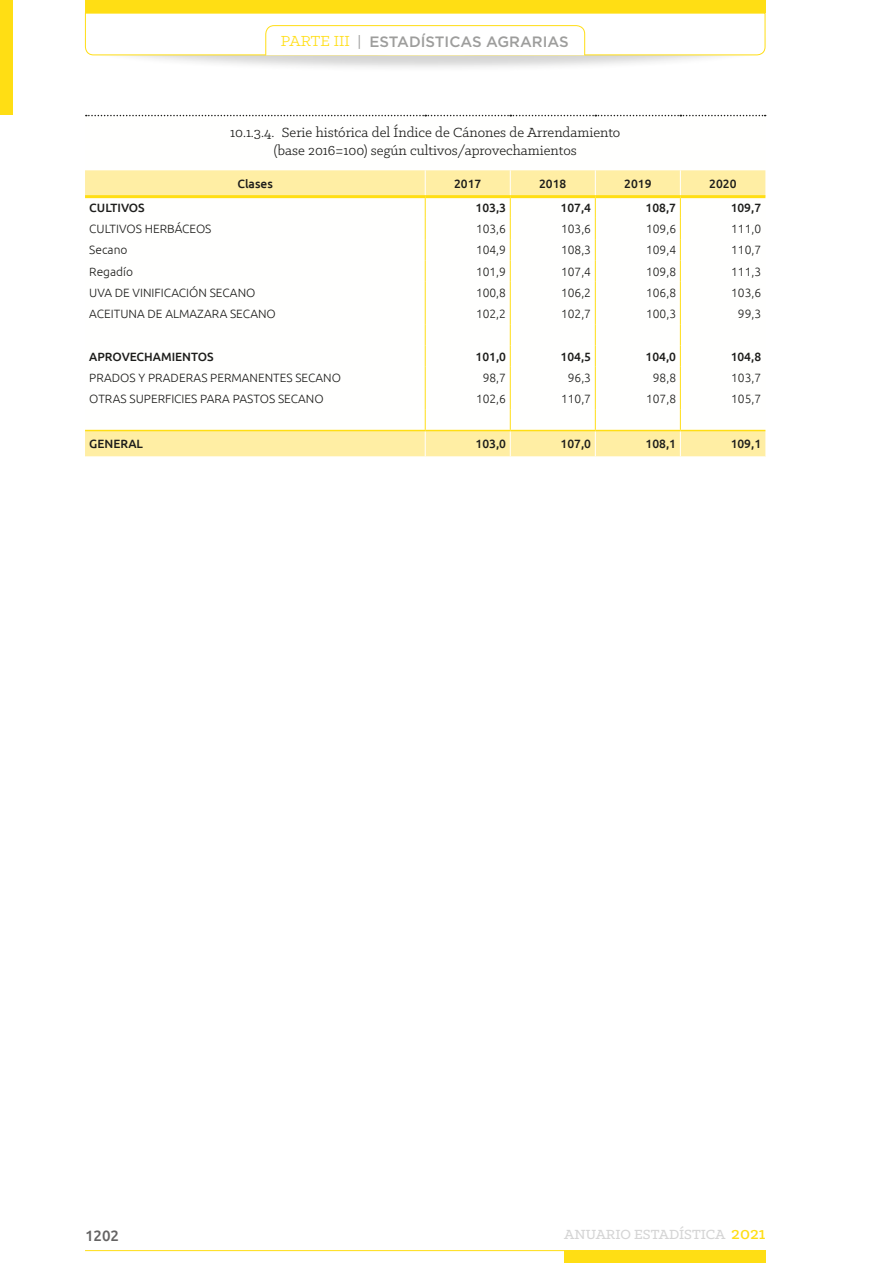
<style>
.page{position:relative;width:893px;height:1263px;background:#fff}
.page>*{position:absolute;margin:0;border:0;box-sizing:border-box;transform-origin:0 0}
.TITULO_TABLA{font:15px/18px "Klinic Slab";color:#1d1d1b;text-align:center}
.t1{font:500 15px "Gotham";color:#9d9d9c}
.t2{font:500 15px "Klinic Slab";color:#d5d5d5}
.t3{font:500 15px "Ubuntu";color:#646363}
.TEXTO_IZQUIERDA_TABL{font:300 12px "Ubuntu";color:#1d1d1b}
.TEXTO_DERECHA_TABLA{font:300 12px "Ubuntu";color:#1d1d1b}
.TEXTO_CABECERA_TABLA{font:500 12px "Ubuntu";color:#1d1d1b}
.TEXTO_DERECHA_TABLA-2{font:500 12px "Ubuntu";color:#1d1d1b}
.TEXTO_IZQUIERDA_TABL-2{font:500 12px "Ubuntu";color:#1d1d1b}
.s1{font-family:"Klinic Slab";font-weight:400;font-size:16.5px;color:#ffde14}
.s2{font-weight:400}
.s3{font-size:18.9px;color:#ffde14}
</style>
<div class="page">
<div style="left:0;top:0;width:13px;height:115px;background:#ffde14"></div>
<div style="left:82px;top:13px;width:687px;height:59px;background:#1d1d1b;opacity:.2"></div>
<div style="left:564px;top:1250px;width:201px;height:13px;background:#ffde14"></div>
<div style="left:85px;top:0;width:680px;height:13px;background:#ffde14"></div>
<hr style="left:85px;top:1250px;width:680px;height:1px;background:#ffde14">
<svg style="left:85px;top:12px;width:681px;height:44px"></svg>
<svg style="left:85px;top:170px;width:680px;height:286px"></svg>
<hr style="left:85px;top:195px;width:340px;height:3px;background:#ffde14">
<hr style="left:425px;top:195px;width:85px;height:3px;background:#ffde14">
<hr style="left:510px;top:195px;width:85px;height:3px;background:#ffde14">
<hr style="left:595px;top:195px;width:85px;height:3px;background:#ffde14">
<hr style="left:680px;top:195px;width:85px;height:3px;background:#ffde14">
<svg style="left:86px;top:115px;width:680px;height:1px"></svg>
<hr style="left:85px;top:430px;width:340px;height:1px;background:#ffde14">
<hr style="left:425px;top:430px;width:85px;height:1px;background:#ffde14">
<hr style="left:510px;top:430px;width:85px;height:1px;background:#ffde14">
<hr style="left:595px;top:430px;width:85px;height:1px;background:#ffde14">
<hr style="left:680px;top:430px;width:85px;height:1px;background:#ffde14">
<svg style="left:425px;top:170px;width:1px;height:286px"></svg>
<svg style="left:510px;top:170px;width:1px;height:286px"></svg>
<svg style="left:595px;top:170px;width:1px;height:286px"></svg>
<svg style="left:680px;top:170px;width:1px;height:286px"></svg>
<p class="t1" style="left:281px;top:33px;width:289px"><span class="s1">PARTE III</span> <span class="s2">|</span> ESTADÍSTICAS AGRARIAS</p>
<p class="TITULO_TABLA" style="left:230px;top:123px;width:392px">10.1.3.4. Serie histórica del Índice de Cánones de Arrendamiento (base 2016=100) según cultivos/aprovechamientos</p>
<p class="TEXTO_CABECERA_TABLA" style="left:237px;top:176px;width:37px">Clases</p>
<p class="TEXTO_CABECERA_TABLA" style="left:454px;top:176px;width:29px">2017</p>
<p class="TEXTO_CABECERA_TABLA" style="left:539px;top:176px;width:29px">2018</p>
<p class="TEXTO_CABECERA_TABLA" style="left:624px;top:176px;width:29px">2019</p>
<p class="TEXTO_CABECERA_TABLA" style="left:709px;top:176px;width:29px">2020</p>
<p class="TEXTO_IZQUIERDA_TABL-2" style="left:89px;top:200px;width:57px">CULTIVOS</p>
<p class="TEXTO_DERECHA_TABLA-2" style="left:476px;top:200px;width:32px">103,3</p>
<p class="TEXTO_DERECHA_TABLA-2" style="left:561px;top:200px;width:32px">107,4</p>
<p class="TEXTO_DERECHA_TABLA-2" style="left:646px;top:200px;width:32px">108,7</p>
<p class="TEXTO_DERECHA_TABLA-2" style="left:731px;top:200px;width:32px">109,7</p>
<p class="TEXTO_IZQUIERDA_TABL" style="left:89px;top:222px;width:124px">CULTIVOS HERBÁCEOS</p>
<p class="TEXTO_DERECHA_TABLA" style="left:476px;top:222px;width:32px">103,6</p>
<p class="TEXTO_DERECHA_TABLA" style="left:561px;top:222px;width:32px">103,6</p>
<p class="TEXTO_DERECHA_TABLA" style="left:646px;top:222px;width:32px">109,6</p>
<p class="TEXTO_DERECHA_TABLA" style="left:731px;top:222px;width:32px">111,0</p>
<p class="TEXTO_IZQUIERDA_TABL" style="left:89px;top:243px;width:40px">Secano</p>
<p class="TEXTO_DERECHA_TABLA" style="left:476px;top:243px;width:32px">104,9</p>
<p class="TEXTO_DERECHA_TABLA" style="left:561px;top:243px;width:32px">108,3</p>
<p class="TEXTO_DERECHA_TABLA" style="left:646px;top:243px;width:32px">109,4</p>
<p class="TEXTO_DERECHA_TABLA" style="left:731px;top:243px;width:32px">110,7</p>
<p class="TEXTO_IZQUIERDA_TABL" style="left:89px;top:264px;width:45px">Regadío</p>
<p class="TEXTO_DERECHA_TABLA" style="left:476px;top:264px;width:32px">101,9</p>
<p class="TEXTO_DERECHA_TABLA" style="left:561px;top:264px;width:32px">107,4</p>
<p class="TEXTO_DERECHA_TABLA" style="left:646px;top:264px;width:32px">109,8</p>
<p class="TEXTO_DERECHA_TABLA" style="left:731px;top:264px;width:32px">111,3</p>
<p class="TEXTO_IZQUIERDA_TABL" style="left:89px;top:285px;width:168px">UVA DE VINIFICACIÓN SECANO</p>
<p class="TEXTO_DERECHA_TABLA" style="left:476px;top:285px;width:32px">100,8</p>
<p class="TEXTO_DERECHA_TABLA" style="left:561px;top:285px;width:32px">106,2</p>
<p class="TEXTO_DERECHA_TABLA" style="left:646px;top:285px;width:32px">106,8</p>
<p class="TEXTO_DERECHA_TABLA" style="left:731px;top:285px;width:32px">103,6</p>
<p class="TEXTO_IZQUIERDA_TABL" style="left:89px;top:307px;width:188px">ACEITUNA DE ALMAZARA SECANO</p>
<p class="TEXTO_DERECHA_TABLA" style="left:476px;top:307px;width:32px">102,2</p>
<p class="TEXTO_DERECHA_TABLA" style="left:561px;top:307px;width:32px">102,7</p>
<p class="TEXTO_DERECHA_TABLA" style="left:646px;top:307px;width:32px">100,3</p>
<p class="TEXTO_DERECHA_TABLA" style="left:738px;top:307px;width:25px">99,3</p>
<p class="TEXTO_IZQUIERDA_TABL-2" style="left:89px;top:349px;width:126px">APROVECHAMIENTOS</p>
<p class="TEXTO_DERECHA_TABLA-2" style="left:476px;top:349px;width:32px">101,0</p>
<p class="TEXTO_DERECHA_TABLA-2" style="left:561px;top:349px;width:32px">104,5</p>
<p class="TEXTO_DERECHA_TABLA-2" style="left:646px;top:349px;width:32px">104,0</p>
<p class="TEXTO_DERECHA_TABLA-2" style="left:731px;top:349px;width:32px">104,8</p>
<p class="TEXTO_IZQUIERDA_TABL" style="left:89px;top:371px;width:253px">PRADOS Y PRADERAS PERMANENTES SECANO</p>
<p class="TEXTO_DERECHA_TABLA" style="left:483px;top:371px;width:25px">98,7</p>
<p class="TEXTO_DERECHA_TABLA" style="left:568px;top:371px;width:25px">96,3</p>
<p class="TEXTO_DERECHA_TABLA" style="left:653px;top:371px;width:25px">98,8</p>
<p class="TEXTO_DERECHA_TABLA" style="left:731px;top:371px;width:32px">103,7</p>
<p class="TEXTO_IZQUIERDA_TABL" style="left:89px;top:392px;width:236px">OTRAS SUPERFICIES PARA PASTOS SECANO</p>
<p class="TEXTO_DERECHA_TABLA" style="left:476px;top:392px;width:32px">102,6</p>
<p class="TEXTO_DERECHA_TABLA" style="left:561px;top:392px;width:32px">110,7</p>
<p class="TEXTO_DERECHA_TABLA" style="left:646px;top:392px;width:32px">107,8</p>
<p class="TEXTO_DERECHA_TABLA" style="left:731px;top:392px;width:32px">105,7</p>
<p class="TEXTO_CABECERA_TABLA" style="left:89px;top:436px;width:55px">GENERAL</p>
<p class="TEXTO_CABECERA_TABLA" style="left:476px;top:436px;width:32px">103,0</p>
<p class="TEXTO_CABECERA_TABLA" style="left:561px;top:436px;width:32px">107,0</p>
<p class="TEXTO_CABECERA_TABLA" style="left:646px;top:436px;width:32px">108,1</p>
<p class="TEXTO_CABECERA_TABLA" style="left:731px;top:436px;width:32px">109,1</p>
<p class="t3" style="left:85px;top:1226px;width:36px">1202</p>
<p class="t2" style="left:564px;top:1224px;width:203px">ANUARIO ESTADÍSTICA <span class="s3">2021</span></p>
</div>
